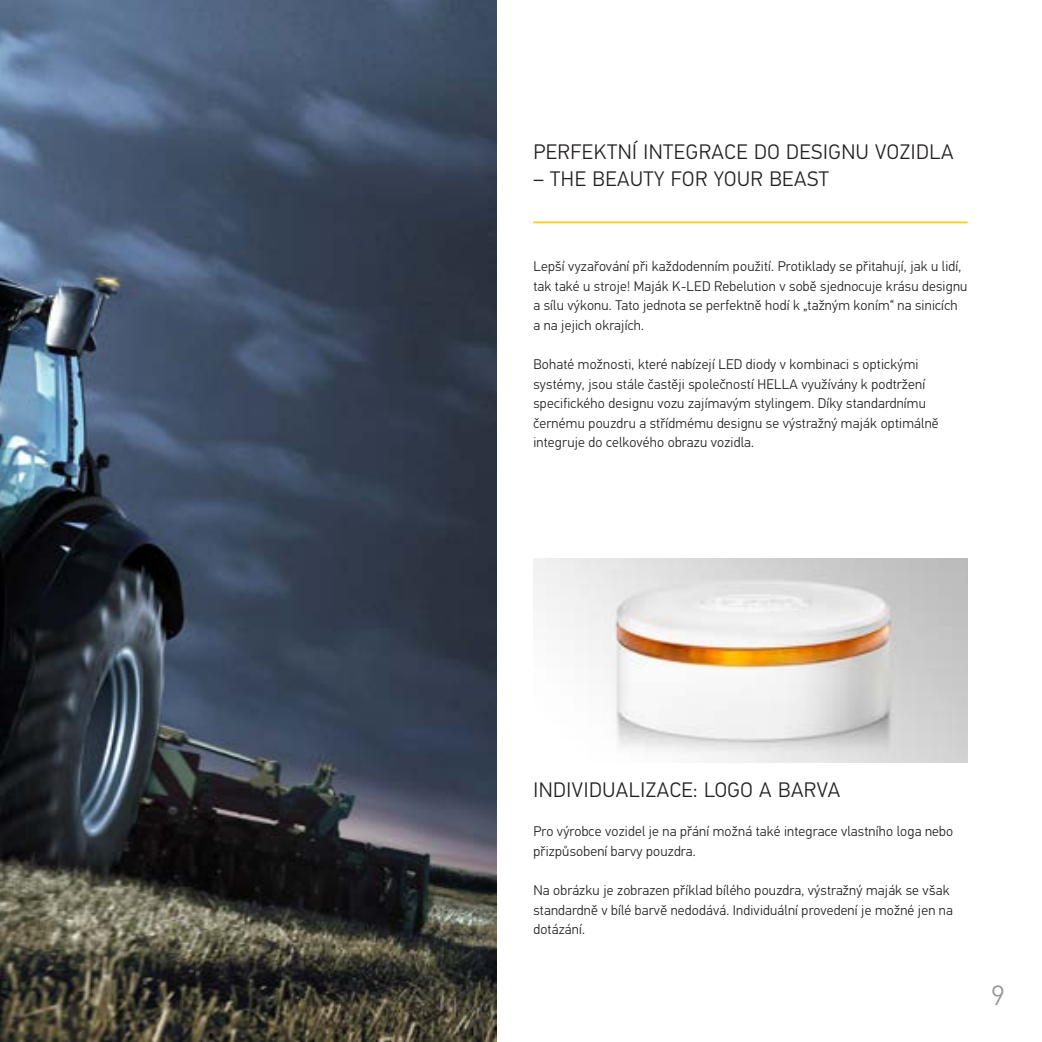
<style>
.page{position:relative;width:1042px;height:1042px;background:#fff}
.page>*{position:absolute;margin:0;border:0;box-sizing:border-box;transform-origin:0 0}
.t1{font:300 28px "Hella DIN Universal";color:#939598}
.t2{font:300 21px "Hella DIN Universal";letter-spacing:.025em;color:#231f20}
.t3{font:300 14px/19.6px "Hella DIN Universal";letter-spacing:.015em;color:#231f20}
</style>
<div class="page">
<img style="left:0;top:0;width:496px;height:1042px">
<hr style="left:533px;top:221px;width:434px;height:2px;background:#feca0a">
<img style="left:533px;top:558px;width:434px;height:205px">
<h2 class="t2" style="left:533px;top:139px;width:422px">PERFEKTNÍ INTEGRACE DO DESIGNU VOZIDLA</h2>
<h2 class="t2" style="left:533px;top:166px;width:297px">– THE BEAUTY FOR YOUR BEAST</h2>
<p class="t3" style="left:533px;top:257px;width:435px">Lepší vyzařování při každodenním použití. Protiklady se přitahují, jak u lidí, tak také u stroje! Maják K-LED Rebelution v sobě sjednocuje krásu designu a sílu výkonu. Tato jednota se perfektně hodí k „tažným koním“ na sinicích a na jejich okrajích.</p>
<p class="t3" style="left:533px;top:355px;width:407px">Bohaté možnosti, které nabízejí LED diody v kombinaci s optickými systémy, jsou stále častěji společností HELLA využívány k podtržení specifického designu vozu zajímavým stylingem. Díky standardnímu černému pouzdru a střídmému designu se výstražný maják optimálně integruje do celkového obrazu vozidla.</p>
<h2 class="t2" style="left:533px;top:777px;width:308px">INDIVIDUALIZACE: LOGO A BARVA</h2>
<p class="t3" style="left:533px;top:823px;width:421px">Pro výrobce vozidel je na přání možná také integrace vlastního loga nebo přizpůsobení barvy pouzdra.</p>
<p class="t3" style="left:533px;top:881px;width:421px">Na obrázku je zobrazen příklad bílého pouzdra, výstražný maják se však standardně v bílé barvě nedodává. Individuální provedení je možné jen na dotázání.</p>
<h1 class="t1" style="left:991px;top:978px;width:15px">9</h1>
</div>
